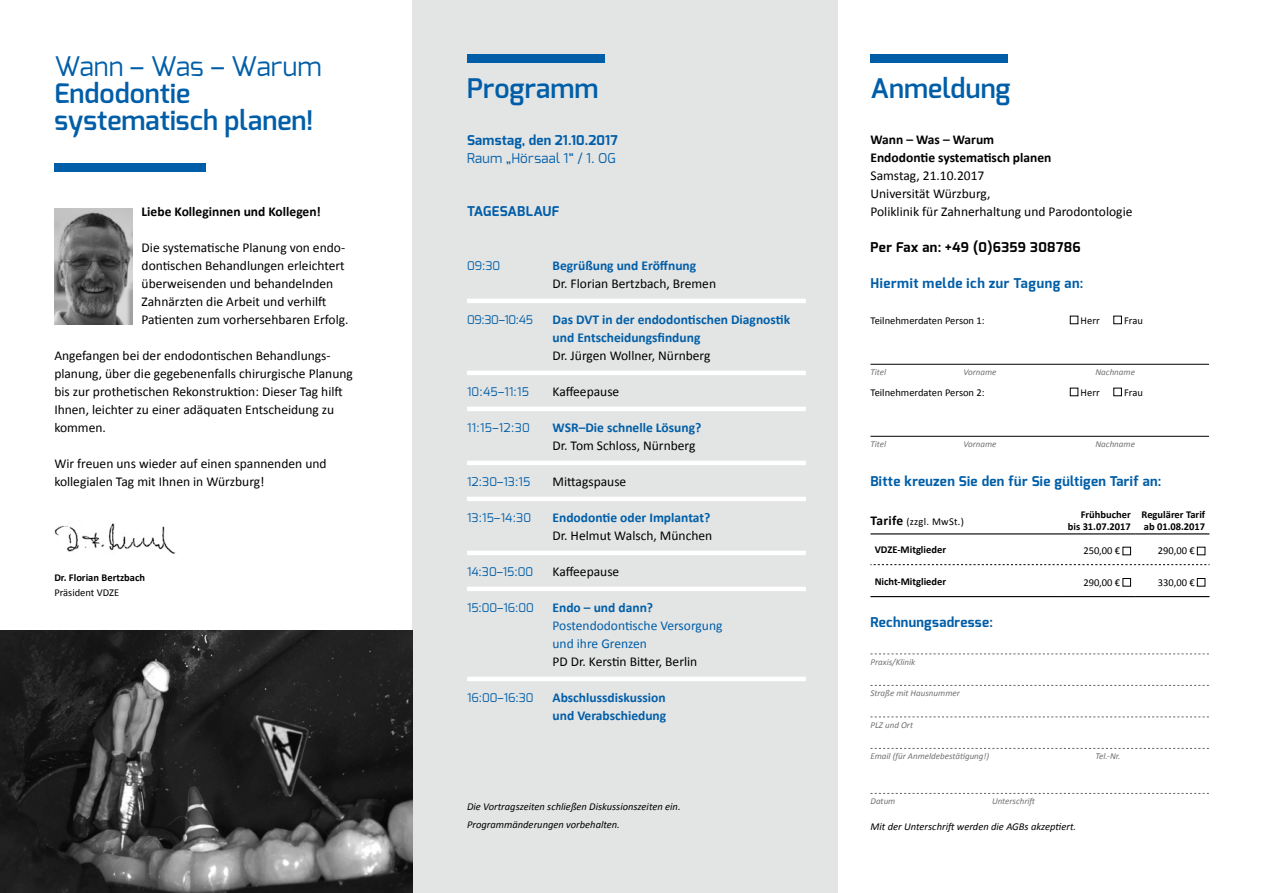
<style>
.page{position:relative;width:1263px;height:893px;background:#fff}
.page>*{position:absolute;margin:0;border:0;box-sizing:border-box;transform-origin:0 0}
.t1{font:600 27px/27px "Exo";color:#005ea8}
.t2{font:27px "Exo";letter-spacing:.005em;color:#005ea8}
.t3{font:13.5px/18px "Calibri";color:#000}
.t4{font:700 13.5px/18px "Calibri";color:#005ea8}
.t5{font:700 13.5px "Exo";letter-spacing:.025em;color:#005ea8}
.t6{font:700 13.5px/18px "Calibri";color:#000}
.t7{font:13.5px/18px "Calibri";color:#005ea8}
.t8{font:700 13.5px "Exo";letter-spacing:.045em;color:#005ea8}
.t9{font:700 13.5px "Exo";letter-spacing:.025em;color:#000}
.t10{font:13.5px "Exo";letter-spacing:.02em;color:#005ea8}
.t11{font:12px "Exo";color:#005ea8}
.t12{font:italic 10.5px/18px "Calibri";color:#000}
.t13{font:10.5px "Calibri";color:#000}
.t14{font:700 10.5px/12px "Calibri";color:#000;text-align:right}
.t15{font:10.5px "Calibri";letter-spacing:.025em;color:#000}
.t16{font:italic 9px "Calibri";color:#707172}
.s1{font-weight:700;font-size:13.5px}
</style>
<div class="page">
<div style="left:412px;top:0;width:426px;height:893px;background:#e3e4e4"></div>
<div style="left:54px;top:164px;width:151px;height:8px;background:#005ea8"></div>
<img style="left:54px;top:523px;width:122px;height:31px">
<hr style="left:467px;top:299px;width:339px;height:4px;background:#fff">
<hr style="left:467px;top:371px;width:339px;height:4px;background:#fff">
<hr style="left:467px;top:407px;width:339px;height:4px;background:#fff">
<hr style="left:467px;top:461px;width:339px;height:4px;background:#fff">
<hr style="left:467px;top:497px;width:339px;height:4px;background:#fff">
<hr style="left:467px;top:551px;width:339px;height:4px;background:#fff">
<hr style="left:467px;top:587px;width:339px;height:4px;background:#fff">
<hr style="left:467px;top:677px;width:339px;height:4px;background:#fff">
<img style="left:54px;top:209px;width:78px;height:115px">
<div style="left:870px;top:54px;width:138px;height:8px;background:#005ea8"></div>
<div style="left:467px;top:54px;width:138px;height:8px;background:#005ea8"></div>
<div style="left:1070px;top:316px;width:8px;height:8px;border:1px solid #000"></div>
<div style="left:1113px;top:316px;width:9px;height:8px;border:1px solid #000"></div>
<hr style="left:870px;top:364px;width:339px;height:1px;background:#000">
<div style="left:1070px;top:388px;width:8px;height:8px;border:1px solid #000"></div>
<div style="left:1113px;top:388px;width:9px;height:8px;border:1px solid #000"></div>
<hr style="left:870px;top:436px;width:339px;height:1px;background:#000">
<hr style="left:870px;top:533px;width:192px;height:1px;background:#000">
<hr style="left:1062px;top:533px;width:73px;height:1px;background:#000">
<hr style="left:870px;top:596px;width:192px;height:1px;background:#000">
<hr style="left:1062px;top:596px;width:73px;height:1px;background:#000">
<hr style="left:1135px;top:533px;width:74px;height:1px;background:#000">
<hr style="left:1135px;top:596px;width:74px;height:1px;background:#000">
<svg style="left:870px;top:564px;width:339px;height:1px"></svg>
<div style="left:1123px;top:547px;width:8px;height:8px;border:1px solid #000"></div>
<div style="left:1197px;top:547px;width:8px;height:8px;border:1px solid #000"></div>
<div style="left:1123px;top:578px;width:8px;height:8px;border:1px solid #000"></div>
<div style="left:1197px;top:578px;width:8px;height:8px;border:1px solid #000"></div>
<svg style="left:870px;top:654px;width:339px;height:1px"></svg>
<svg style="left:870px;top:685px;width:339px;height:1px"></svg>
<svg style="left:870px;top:717px;width:339px;height:1px"></svg>
<svg style="left:870px;top:748px;width:339px;height:1px"></svg>
<svg style="left:870px;top:793px;width:339px;height:1px"></svg>
<img style="left:0;top:630px;width:412px;height:263px">
<h1 class="t2" style="left:54px;top:49px;width:269px">Wann – Was – Warum</h1>
<h1 class="t1" style="left:54px;top:80px;width:261px">Endodontie systematisch planen!</h1>
<p class="t6" style="left:142px;top:203px;width:181px">Liebe Kolleginnen und Kollegen!</p>
<p class="t3" style="left:142px;top:239px;width:208px">Die systematische Planung von endo&shy;dontischen Behandlungen erleichtert überweisenden und behandelnden Zahnärzten die Arbeit und verhilft Patienten zum vorhersehbaren Erfolg.</p>
<p class="t3" style="left:54px;top:347px;width:300px">Angefangen bei der endodontischen Behandlungs&shy;planung, über die gegebenenfalls chirurgische Planung bis zur prothetischen Rekonstruktion: Dieser Tag hilft Ihnen, leichter zu einer adäquaten Entscheidung zu kommen.</p>
<p class="t3" style="left:54px;top:455px;width:274px">Wir freuen uns wieder auf einen spannenden und kollegialen Tag mit Ihnen in Würzburg!</p>
<p class="t14" style="left:54px;top:571px;width:92px">Dr. Florian Bertzbach</p>
<p class="t13" style="left:54px;top:585px;width:66px">Präsident VDZE</p>
<h1 class="t1" style="left:467px;top:74px;width:133px">Programm</h1>
<h1 class="t1" style="left:870px;top:74px;width:142px">Anmeldung</h1>
<p class="t6" style="left:870px;top:131px;width:183px">Wann – Was – Warum<br>Endodontie systematisch planen</p>
<p class="t3" style="left:870px;top:167px;width:263px">Samstag, 21.10.2017<br>Universität Würzburg,<br>Poliklinik für Zahnerhaltung und Parodontologie</p>
<p class="t9" style="left:870px;top:238px;width:212px">Per Fax an: +49 (0)6359 308786</p>
<p class="t8" style="left:870px;top:274px;width:214px">Hiermit melde ich zur Tagung an:</p>
<p class="t13" style="left:870px;top:314px;width:116px">Teilnehmerdaten Person 1:</p>
<p class="t13" style="left:1080px;top:314px;width:21px">Herr</p>
<p class="t13" style="left:1124px;top:314px;width:20px">Frau</p>
<p class="t5" style="left:467px;top:131px;width:152px">Samstag, den 21.10.2017</p>
<p class="t10" style="left:467px;top:149px;width:150px">Raum „Hörsaal 1“ / 1. OG</p>
<p class="t5" style="left:467px;top:202px;width:94px">TAGESABLAUF</p>
<p class="t11" style="left:467px;top:258px;width:35px">09:30</p>
<p class="t4" style="left:552px;top:257px;width:145px">Begrüßung und Eröffnung</p>
<p class="t3" style="left:552px;top:275px;width:165px">Dr. Florian Bertzbach, Bremen</p>
<p class="t11" style="left:467px;top:312px;width:67px">09:30–10:45</p>
<p class="t4" style="left:552px;top:311px;width:239px">Das DVT in der endodontischen Diagnostik und Entscheidungsfindung</p>
<p class="t3" style="left:552px;top:347px;width:159px">Dr. Jürgen Wollner, Nürnberg</p>
<p class="t11" style="left:467px;top:384px;width:63px">10:45–11:15</p>
<p class="t3" style="left:552px;top:383px;width:68px">Kaffeepause</p>
<p class="t11" style="left:467px;top:420px;width:64px">11:15–12:30</p>
<p class="t4" style="left:552px;top:419px;width:150px">WSR–Die schnelle Lösung?</p>
<p class="t3" style="left:552px;top:437px;width:144px">Dr. Tom Schloss, Nürnberg</p>
<p class="t11" style="left:467px;top:474px;width:65px">12:30–13:15</p>
<p class="t3" style="left:552px;top:473px;width:75px">Mittagspause</p>
<p class="t11" style="left:467px;top:510px;width:66px">13:15–14:30</p>
<p class="t4" style="left:552px;top:509px;width:159px">Endodontie oder Implantat?</p>
<p class="t3" style="left:552px;top:527px;width:161px">Dr. Helmut Walsch, München</p>
<p class="t11" style="left:467px;top:564px;width:68px">14:30–15:00</p>
<p class="t3" style="left:552px;top:563px;width:68px">Kaffeepause</p>
<p class="t11" style="left:467px;top:600px;width:68px">15:00–16:00</p>
<p class="t4" style="left:552px;top:599px;width:102px">Endo – und dann?</p>
<p class="t7" style="left:552px;top:617px;width:171px">Postendodontische Versorgung und ihre Grenzen</p>
<p class="t3" style="left:552px;top:653px;width:146px">PD Dr. Kerstin Bitter, Berlin</p>
<p class="t11" style="left:467px;top:690px;width:68px">16:00–16:30</p>
<p class="t4" style="left:552px;top:689px;width:115px">Abschlussdiskussion und Verabschiedung</p>
<p class="t16" style="left:870px;top:366px;width:17px">Titel</p>
<p class="t16" style="left:963px;top:366px;width:35px">Vorname</p>
<p class="t16" style="left:1095px;top:366px;width:41px">Nachname</p>
<p class="t13" style="left:870px;top:386px;width:116px">Teilnehmerdaten Person 2:</p>
<p class="t13" style="left:1080px;top:386px;width:21px">Herr</p>
<p class="t13" style="left:1124px;top:386px;width:20px">Frau</p>
<p class="t16" style="left:870px;top:438px;width:17px">Titel</p>
<p class="t16" style="left:963px;top:438px;width:35px">Vorname</p>
<p class="t16" style="left:1095px;top:438px;width:41px">Nachname</p>
<p class="t5" style="left:870px;top:472px;width:292px">Bitte kreuzen Sie den für Sie gültigen Tarif an:</p>
<p class="t15" style="left:870px;top:515px;width:95px"><span class="s1">Tarife</span> (zzgl. MwSt.)</p>
<p class="t14" style="left:1068px;top:508px;width:64px">Frühbucher bis 31.07.2017</p>
<p class="t14" style="left:1141px;top:508px;width:65px;text-align:left">Regulärer Tarif ab 01.08.2017</p>
<p class="t14" style="left:875px;top:544px;width:73px">VDZE-Mitglieder</p>
<p class="t13" style="left:1083px;top:544px;width:38px">250,00 €</p>
<p class="t13" style="left:1158px;top:544px;width:38px">290,00 €</p>
<p class="t14" style="left:875px;top:575px;width:73px">Nicht-Mitglieder</p>
<p class="t13" style="left:1083px;top:576px;width:38px">290,00 €</p>
<p class="t13" style="left:1158px;top:576px;width:38px">330,00 €</p>
<p class="t5" style="left:870px;top:614px;width:124px">Rechnungsadresse:</p>
<p class="t16" style="left:870px;top:655px;width:46px">Praxis/Klinik</p>
<p class="t16" style="left:870px;top:687px;width:91px">Straße mit Hausnummer</p>
<p class="t16" style="left:870px;top:718px;width:44px">PLZ und Ort</p>
<p class="t16" style="left:870px;top:750px;width:120px">Email (für Anmeldebestätigung!)</p>
<p class="t16" style="left:1095px;top:750px;width:26px">Tel.-Nr.</p>
<p class="t16" style="left:870px;top:795px;width:26px">Datum</p>
<p class="t16" style="left:992px;top:795px;width:46px">Unterschrift</p>
<p class="t12" style="left:870px;top:817px;width:207px">Mit der Unterschrift werden die AGBs akzeptiert.</p>
<p class="t12" style="left:467px;top:797px;width:215px">Die Vortragszeiten schließen Diskussionszeiten ein.<br>Programmänderungen vorbehalten.</p>
</div>
